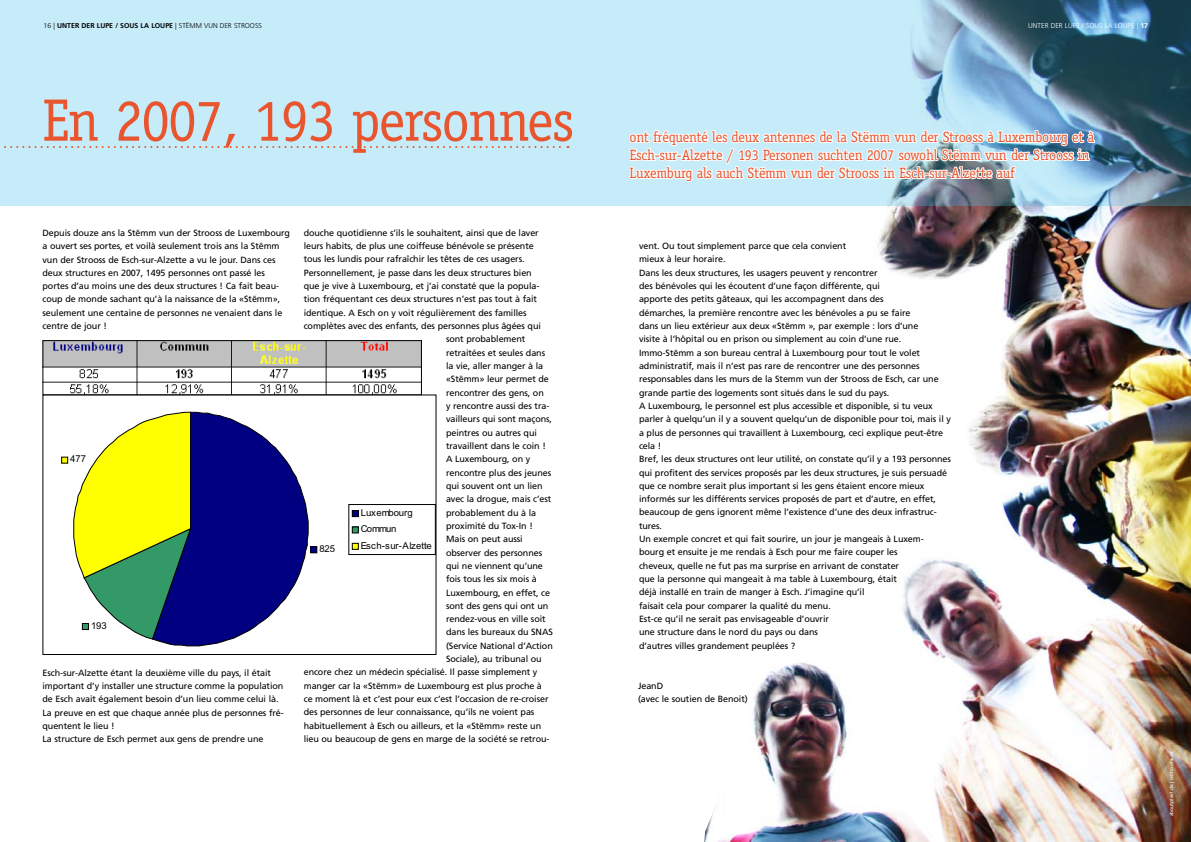
<style>
.page{position:relative;width:1191px;height:842px;background:#fff}
.page>*{position:absolute;margin:0;border:0;box-sizing:border-box;transform-origin:0 0}
.t1{font:60px "Officina Serif";letter-spacing:-.03em;color:#e8552e;scale:.95 1}
.t2{font:15px/18px "Officina Serif";letter-spacing:-.02em;color:#e8552e;scale:.95 1}
.t3{font:9.5px/16.4px "Arial";letter-spacing:-.01em;color:#000}
.t4{font:9px/13.3px "Frutiger";letter-spacing:-.01em;color:#000}
.t5{font:700 7px "Frutiger";color:#000}
.t6{font:300 7px "Frutiger";color:#fff}
.t7{font:300 7px "Frutiger";color:#000}
.t8{font:5px "Frutiger";color:#fff}
.s1{font-weight:300}
.s2{font-weight:700}
</style>
<div class="page">
<img style="left:704px;top:206px;width:487px;height:636px">
<svg style="left:0;top:0;width:1191px;height:206px;background:#afd5e4"></svg>
<svg style="left:0;top:146px;width:568px;height:2px"></svg>
<svg style="left:61px;top:411px;width:373px;height:236px"></svg>
<div style="left:43px;top:395px;width:393px;height:260px;border:1px solid #000"></div>
<img style="left:45px;top:342px;width:375px;height:51px">
<div style="left:43px;top:340px;width:379px;height:55px;border:1px solid #000"></div>
<svg style="left:628px;top:124px;width:468px;height:73px"></svg>
<p class="t5" style="left:44px;top:22px;width:181px"><span class="s1">16 |</span> UNTER DER LUPE / SOUS LA LOUPE <span class="s1">| STËMM VUN DER</span></p>
<p class="t7" style="left:234px;top:22px;width:9px">STROOSS</p>
<p class="t6" style="left:1028px;top:22px;width:121px">UNTER DER LUPE / SOUS LA LOUPE | <span class="s2">17</span></p>
<h1 class="t1" style="left:42px;top:85px;width:561px">En 2007, 193 personnes</h1>
<p class="t4" style="left:43px;top:226px;width:249px">Depuis douze ans la Stëmm vun der Strooss de Luxembourg a ouvert ses portes, et voilà seulement trois ans la Stëmm vun der Strooss de Esch-sur-Alzette a vu le jour. Dans ces deux structures en 2007, 1495 personnes ont passé les portes d’au moins une des deux structures ! Ca fait beau&shy;coup de monde sachant qu’à la naissance de la «Stëmm», seulement une centaine de personnes ne venaient dans le centre de jour !</p>
<p class="t3" style="left:70px;top:451px;width:17px">477</p>
<p class="t3" style="left:91px;top:617px;width:17px">193</p>
<p class="t4" style="left:43px;top:666px;width:243px">Esch-sur-Alzette étant la deuxième ville du pays, il était important d’y installer une structure comme la population de Esch avait également besoin d’un lieu comme celui là.<br>La preuve en est que chaque année plus de personnes fré&shy;quentent le lieu !<br>La structure de Esch permet aux gens de prendre une</p>
<p class="t4" style="left:304px;top:226px;width:236px">douche quotidienne s’ils le souhaitent, ainsi que de laver</p>
<p class="t4" style="left:304px;top:239px;width:231px">leurs habits, de plus une coiffeuse bénévole se présente</p>
<p class="t4" style="left:304px;top:253px;width:222px">tous les lundis pour rafraîchir les têtes de ces usagers.</p>
<p class="t4" style="left:304px;top:266px;width:229px">Personnellement, je passe dans les deux structures bien</p>
<p class="t4" style="left:304px;top:279px;width:237px">que je vive à Luxembourg, et j’ai constaté que la popula-</p>
<p class="t4" style="left:304px;top:293px;width:235px">tion fréquentant ces deux structures n’est pas tout à fait</p>
<p class="t4" style="left:304px;top:306px;width:224px">identique. A Esch on y voit régulièrement des familles</p>
<p class="t4" style="left:304px;top:319px;width:239px">complètes avec des enfants, des personnes plus âgées qui</p>
<p class="t4" style="left:446px;top:333px;width:81px">sont probablement</p>
<p class="t4" style="left:446px;top:346px;width:101px">retraitées et seules dans</p>
<p class="t4" style="left:446px;top:359px;width:99px">la vie, aller manger à la</p>
<p class="t4" style="left:446px;top:373px;width:104px">«Stëmm» leur permet de</p>
<p class="t4" style="left:446px;top:386px;width:99px">rencontrer des gens, on</p>
<p class="t4" style="left:446px;top:399px;width:105px">y rencontre aussi des tra-</p>
<p class="t4" style="left:446px;top:413px;width:108px">vailleurs qui sont maçons,</p>
<p class="t4" style="left:446px;top:426px;width:92px">peintres ou autres qui</p>
<p class="t4" style="left:446px;top:439px;width:101px">travaillent dans le coin !</p>
<p class="t4" style="left:446px;top:453px;width:86px">A Luxembourg, on y</p>
<p class="t4" style="left:446px;top:466px;width:107px">rencontre plus des jeunes</p>
<p class="t4" style="left:446px;top:479px;width:98px">qui souvent ont un lien</p>
<p class="t4" style="left:446px;top:492px;width:107px">avec la drogue, mais c’est</p>
<p class="t4" style="left:446px;top:506px;width:92px">probablement du à la</p>
<p class="t4" style="left:446px;top:519px;width:88px">proximité du Tox-In !</p>
<p class="t4" style="left:446px;top:532px;width:78px">Mais on peut aussi</p>
<p class="t4" style="left:446px;top:546px;width:98px">observer des personnes</p>
<p class="t4" style="left:446px;top:559px;width:98px">qui ne viennent qu’une</p>
<p class="t4" style="left:446px;top:572px;width:92px">fois tous les six mois à</p>
<p class="t4" style="left:446px;top:586px;width:106px">Luxembourg, en effet, ce</p>
<p class="t4" style="left:446px;top:599px;width:104px">sont des gens qui ont un</p>
<p class="t4" style="left:446px;top:612px;width:101px">rendez-vous en ville soit</p>
<p class="t4" style="left:446px;top:626px;width:108px">dans les bureaux du SNAS</p>
<p class="t4" style="left:446px;top:639px;width:108px">(Service National d’Action</p>
<p class="t4" style="left:446px;top:652px;width:97px">Sociale), au tribunal ou</p>
<p class="t4" style="left:304px;top:666px;width:235px">encore chez un médecin spécialisé. Il passe simplement y</p>
<p class="t4" style="left:304px;top:679px;width:240px">manger car la «Stëmm» de Luxembourg est plus proche à</p>
<p class="t4" style="left:304px;top:692px;width:246px">ce moment là et c’est pour eux c’est l’occasion de re-croiser</p>
<p class="t4" style="left:304px;top:706px;width:232px">des personnes de leur connaissance, qu’ils ne voient pas</p>
<p class="t4" style="left:304px;top:719px;width:239px">habituellement à Esch ou ailleurs, et la «Stëmm» reste un</p>
<p class="t4" style="left:304px;top:732px;width:247px">lieu ou beaucoup de gens en marge de la société se retrou-</p>
<p class="t3" style="left:361px;top:504px;width:72px">Luxembourg<br>Commun<br>Esch-sur-Alzette</p>
<p class="t3" style="left:319px;top:541px;width:17px">825</p>
<h2 class="t2" style="left:629px;top:128px;width:491px">ont fréquenté les deux antennes de la Stëmm vun der Strooss à Luxembourg et à<br>Esch-sur-Alzette / 193 Personen suchten 2007 sowohl Stëmm vun der Strooss in<br>Luxemburg als auch Stëmm vun der Strooss in Esch-sur-Alzette auf</h2>
<p class="t4" style="left:639px;top:239px;width:313px">vent. Ou tout simplement parce que cela convient<br>mieux à leur horaire.<br>Dans les deux structures, les usagers peuvent y rencontrer<br>des bénévoles qui les écoutent d’une façon différente, qui<br>apporte des petits gâteaux, qui les accompagnent dans des<br>démarches, la première rencontre avec les bénévoles a pu se faire<br>dans un lieu extérieur aux deux «Stëmm », par exemple : lors d’une<br>visite à l’hôpital ou en prison ou simplement au coin d’une rue.<br>Immo-Stëmm a son bureau central à Luxembourg pour tout le volet administratif, mais il n’est pas rare de rencontrer une des personnes responsables dans les murs de la Stemm vun der Strooss de Esch, car une grande partie des logements sont situés dans le sud du pays.<br>A Luxembourg, le personnel est plus accessible et disponible, si tu veux parler à quelqu’un il y a souvent quelqu’un de disponible pour toi, mais il y a plus de personnes qui travaillent à Luxembourg, ceci explique peut-être cela !<br>Bref, les deux structures ont leur utilité, on constate qu’il y a 193 personnes qui profitent des services proposés par les deux structures, je suis persuadé que ce nombre serait plus important si les gens étaient encore mieux informés sur les différents services proposés de part et d’autre, en effet, beaucoup de gens ignorent même l’existence d’une des deux infrastruc&shy;tures.<br>Un exemple concret et qui fait sourire, un jour je mangeais à Luxem&shy;bourg et ensuite je me rendais à Esch pour me faire couper les<br>cheveux, quelle ne fut pas ma surprise en arrivant de constater<br>que la personne qui mangeait à ma table à Luxembourg, était<br>déjà installé en train de manger à Esch. J’imagine qu’il<br>faisait cela pour comparer la qualité du menu.<br>Est-ce qu’il ne serait pas envisageable d’ouvrir<br>une structure dans le nord du pays ou dans<br>d’autres villes grandement peuplées ?</p>
<p class="t4" style="left:638px;top:679px;width:111px">JeanD<br>(avec le soutien de Benoit)</p>
<p class="t8" style="left:1168px;top:816px;width:67px;rotate:-90deg">aboutpixel.de | withoutsvair</p>
</div>
